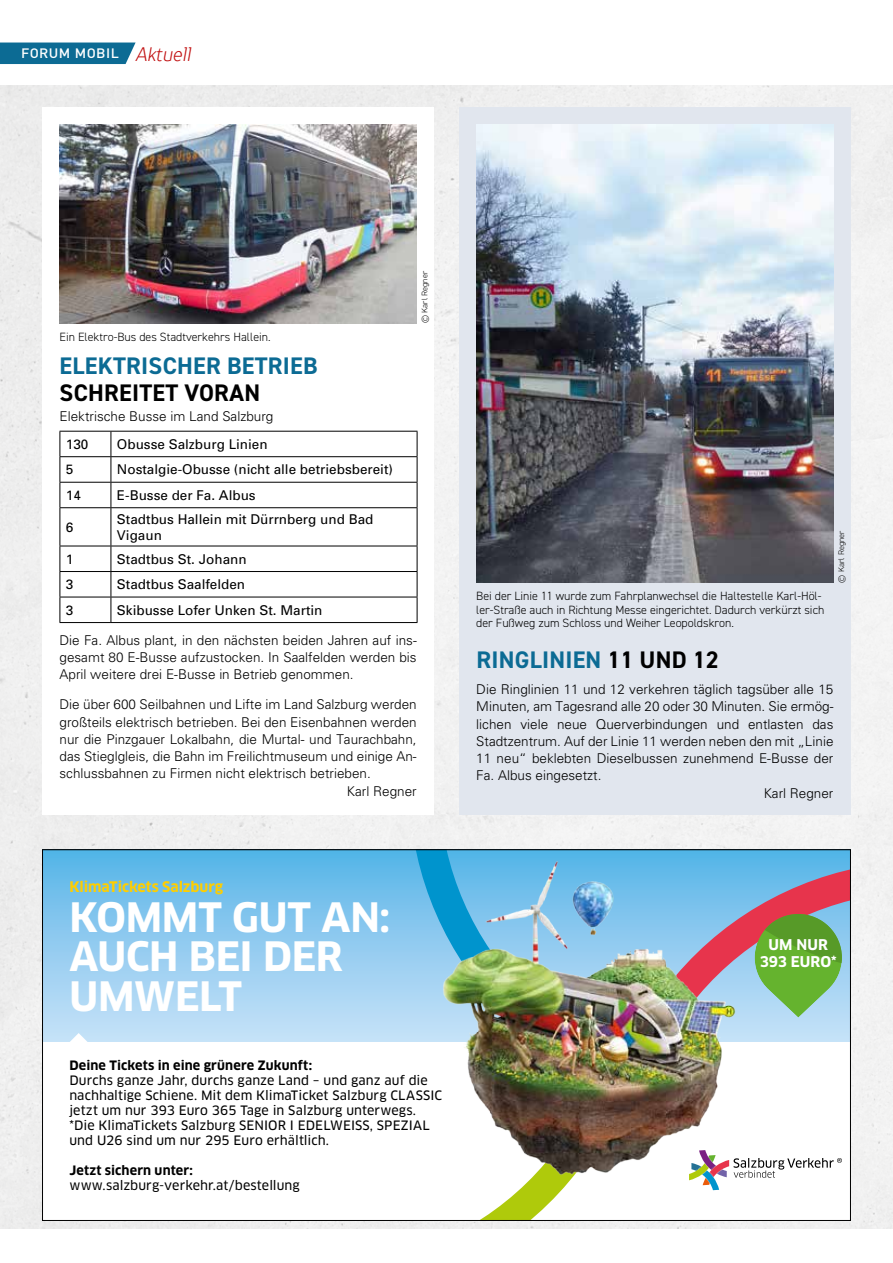
<style>
.page{position:relative;width:893px;height:1263px;background:#fff}
.page>*{position:absolute;margin:0;border:0;box-sizing:border-box;transform-origin:0 0}
.t1{font:700 39.6px/39.6px "Clan OT";letter-spacing:-.01em;color:#fff}
.t2{font:700 24px "DIN2014";letter-spacing:.01em;color:#0c6b94}
.t3{font:700 24px "DIN2014";letter-spacing:.01em;color:#000}
.t4{font:700 14.55px/17px "Clan OT";letter-spacing:.005em;color:#fff;text-align:center}
.t5{font:700 14.25px "Clan OT";letter-spacing:-.005em;color:#ffce00}
.t6{font:300 13.5px/17.2px "Univers";color:#000;text-align:justify}
.t7{font:13.5px/16.5px "Univers";color:#000}
.t8{font:500 13.5px "DIN";letter-spacing:.03em;color:#fff;scale:1.05 1}
.t9{font:12.6px/15px "Clan OT News";letter-spacing:.005em;color:#000}
.t10{font:700 12.6px "Clan OT";letter-spacing:.01em;color:#000}
.t11{font:300 12px/13.5px "DIN2014";color:#000}
.t12{font:300 8.25px "DIN2014";letter-spacing:.01em;color:#000}
.s1{font-family:"TT Prosto Sans Condensed";font-weight:300;font-style:italic;font-size:19.5px;color:#c00d0e}
.s2{color:#000}
</style>
<div class="page">
<div style="left:0;top:85px;width:893px;height:1144px;background:#f0f0f0"></div>
<div style="left:43px;top:108px;width:391px;height:707px;background:#fff"></div>
<div style="left:459px;top:108px;width:391px;height:707px;background:#e1e6ee"></div>
<div style="left:0;top:43px;width:136px;height:21px;background:#0c6b94"></div>
<img style="left:44px;top:851px;width:805px;height:368px">
<img style="left:60px;top:125px;width:357px;height:198px">
<hr style="left:60px;top:431px;width:51px;height:1px;background:#000">
<hr style="left:111px;top:431px;width:306px;height:1px;background:#000">
<hr style="left:60px;top:456px;width:51px;height:1px;background:#000">
<hr style="left:111px;top:456px;width:306px;height:1px;background:#000">
<hr style="left:60px;top:482px;width:51px;height:1px;background:#000">
<svg style="left:60px;top:432px;width:1px;height:75px"></svg>
<hr style="left:111px;top:482px;width:306px;height:1px;background:#000">
<svg style="left:111px;top:432px;width:1px;height:75px"></svg>
<svg style="left:417px;top:432px;width:1px;height:75px"></svg>
<hr style="left:60px;top:507px;width:51px;height:1px;background:#000">
<hr style="left:60px;top:508px;width:1px;height:38px;background:#000">
<hr style="left:111px;top:507px;width:306px;height:1px;background:#000">
<hr style="left:111px;top:508px;width:1px;height:38px;background:#000">
<hr style="left:417px;top:508px;width:1px;height:38px;background:#000">
<hr style="left:60px;top:546px;width:51px;height:1px;background:#000">
<hr style="left:111px;top:546px;width:306px;height:1px;background:#000">
<hr style="left:60px;top:571px;width:51px;height:1px;background:#000">
<hr style="left:111px;top:571px;width:306px;height:1px;background:#000">
<hr style="left:60px;top:597px;width:51px;height:1px;background:#000">
<svg style="left:60px;top:546px;width:1px;height:76px"></svg>
<hr style="left:111px;top:597px;width:306px;height:1px;background:#000">
<svg style="left:111px;top:546px;width:1px;height:76px"></svg>
<svg style="left:417px;top:546px;width:1px;height:76px"></svg>
<hr style="left:60px;top:622px;width:51px;height:1px;background:#000">
<hr style="left:111px;top:622px;width:306px;height:1px;background:#000">
<img style="left:476px;top:125px;width:357px;height:458px">
<p class="t8" style="left:21px;top:44px;width:164px">FORUM MOBIL <span class="s1">Aktuell</span></p>
<p class="t11" style="left:60px;top:330px;width:213px">Ein Elektro-Bus des Stadtverkehrs Hallein.</p>
<h2 class="t2" style="left:60px;top:350px;width:260px">ELEKTRISCHER BETRIEB</h2>
<h2 class="t3" style="left:60px;top:377px;width:202px">SCHREITET VORAN</h2>
<p class="t7" style="left:66px;top:435px;width:24px">130</p>
<p class="t7" style="left:117px;top:435px;width:152px">Obusse Salzburg Linien</p>
<p class="t7" style="left:66px;top:461px;width:9px">5</p>
<p class="t7" style="left:117px;top:461px;width:278px">Nostalgie-Obusse (nicht alle betriebsbereit)</p>
<p class="t7" style="left:66px;top:487px;width:17px">14</p>
<p class="t7" style="left:117px;top:487px;width:140px">E-Busse der Fa. Albus</p>
<p class="t7" style="left:66px;top:518px;width:9px">6</p>
<p class="t7" style="left:117px;top:510px;width:258px">Stadtbus Hallein mit Dürrnberg und Bad<br>Vigaun</p>
<p class="t7" style="left:66px;top:550px;width:9px">1</p>
<p class="t7" style="left:117px;top:550px;width:131px">Stadtbus St. Johann</p>
<p class="t7" style="left:66px;top:576px;width:9px">3</p>
<p class="t7" style="left:117px;top:576px;width:130px">Stadtbus Saalfelden</p>
<p class="t7" style="left:66px;top:601px;width:9px">3</p>
<p class="t7" style="left:117px;top:601px;width:207px">Skibusse Lofer Unken St. Martin</p>
<p class="t6" style="left:60px;top:407px;width:215px">Elektrische Busse im Land Salzburg</p>
<p class="t12" style="left:420px;top:323px;width:54px;rotate:-90deg">© Karl Regner</p>
<p class="t6" style="left:60px;top:631px;width:359px">Die Fa. Albus plant, in den nächsten beiden Jahren auf ins&shy;gesamt 80 E-Busse aufzustocken. In Saalfelden werden bis April weitere drei E-Busse in Betrieb genommen.</p>
<p class="t6" style="left:60px;top:695px;width:359px">Die über 600 Seilbahnen und Lifte im Land Salzburg werden</p>
<p class="t6" style="left:60px;top:713px;width:359px">großteils elektrisch betrieben. Bei den Eisenbahnen werden</p>
<p class="t6" style="left:60px;top:730px;width:359px">nur die Pinzgauer Lokalbahn, die Murtal- und Taurachbahn,</p>
<p class="t6" style="left:60px;top:747px;width:359px">das Stieglgleis, die Bahn im Freilichtmuseum und einige An-</p>
<p class="t6" style="left:60px;top:764px;width:313px">schlussbahnen zu Firmen nicht elektrisch betrieben.</p>
<p class="t6" style="left:347px;top:782px;width:71px">Karl Regner</p>
<p class="t5" style="left:69px;top:878px;width:155px">KlimaTickets Salzburg</p>
<h1 class="t1" style="left:70px;top:898px;width:322px">KOMMT GUT AN:<br>AUCH BEI DER<br>UMWELT</h1>
<p class="t10" style="left:69px;top:1058px;width:244px">Deine Tickets in eine grünere Zukunft:</p>
<p class="t9" style="left:69px;top:1073px;width:374px">Durchs ganze Jahr, durchs ganze Land – und ganz auf die nachhaltige Schiene. Mit dem KlimaTicket Salzburg CLASSIC jetzt um nur 393 Euro 365 Tage in Salzburg unterwegs. *Die KlimaTickets Salzburg SENIOR I EDELWEISS, SPEZIAL und U26 sind um nur 295 Euro erhältlich.</p>
<p class="t10" style="left:69px;top:1163px;width:125px">Jetzt sichern unter:</p>
<p class="t9" style="left:69px;top:1178px;width:232px">www.salzburg-verkehr.at/bestellung</p>
<p class="t11" style="left:476px;top:589px;width:350px">Bei der Linie 11 wurde zum Fahrplanwechsel die Haltestelle Karl-Höl&shy;ler-Straße auch in Richtung Messe eingerichtet. Dadurch verkürzt sich der Fußweg zum Schloss und Weiher Leopoldskron.</p>
<p class="t12" style="left:836px;top:583px;width:54px;rotate:-90deg">© Karl Regner</p>
<h2 class="t2" style="left:476px;top:644px;width:244px">RINGLINIEN <span class="s2">11 UND 12</span></h2>
<p class="t6" style="left:476px;top:680px;width:359px">Die Ringlinien 11 und 12 verkehren täglich tagsüber alle 15</p>
<p class="t6" style="left:476px;top:697px;width:359px">Minuten, am Tagesrand alle 20 oder 30 Minuten. Sie ermög-</p>
<p class="t6" style="left:476px;top:715px;width:359px">lichen viele neue Querverbindungen und entlasten das</p>
<p class="t6" style="left:476px;top:732px;width:359px">Stadtzentrum. Auf der Linie 11 werden neben den mit „Linie</p>
<p class="t6" style="left:476px;top:749px;width:359px">11 neu“ beklebten Dieselbussen zunehmend E-Busse der</p>
<p class="t6" style="left:476px;top:766px;width:127px">Fa. Albus eingesetzt.</p>
<p class="t6" style="left:764px;top:784px;width:71px">Karl Regner</p>
<p class="t4" style="left:760px;top:936px;width:78px">UM NUR<br>393 EURO*</p>
</div>
